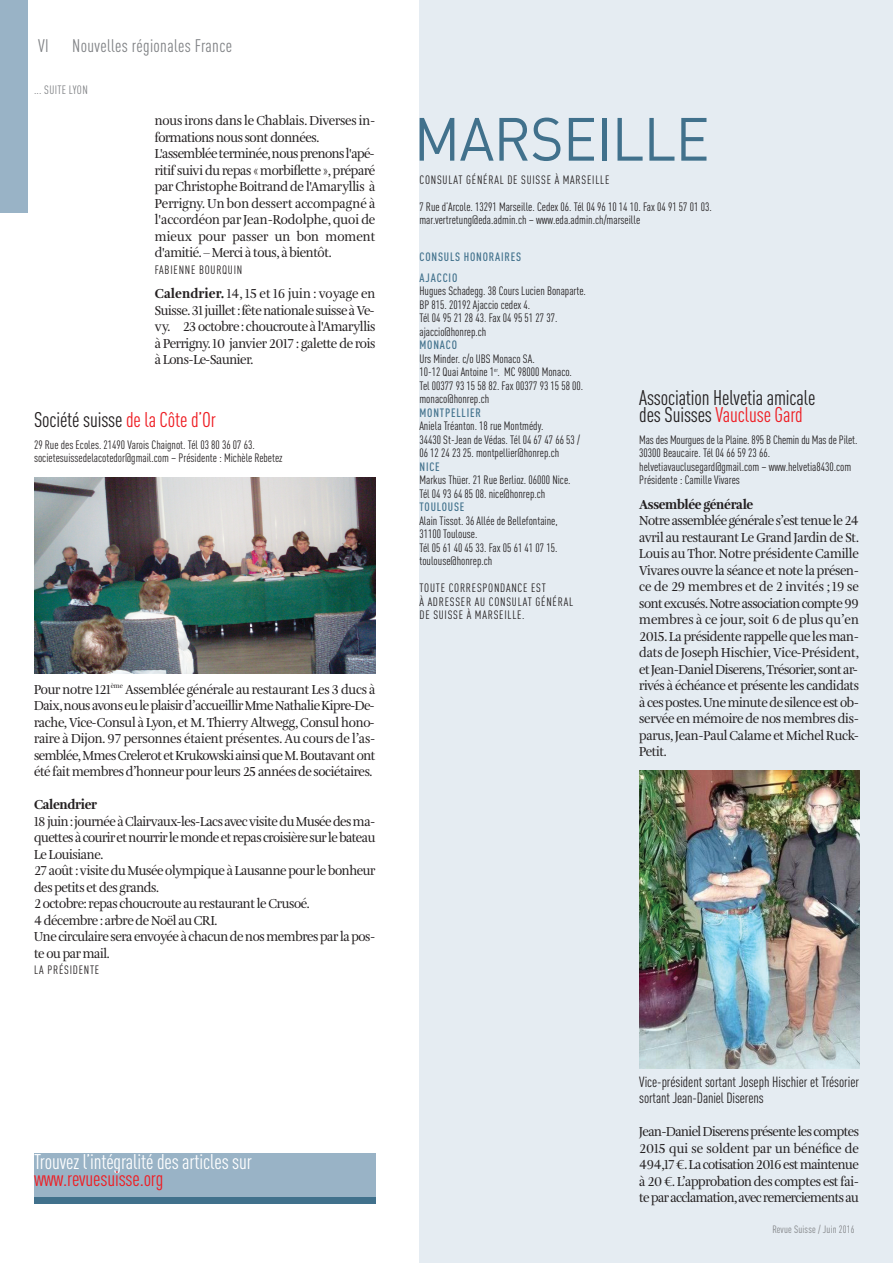
<style>
.page{position:relative;width:893px;height:1263px;background:#fff}
.page>*{position:absolute;margin:0;border:0;box-sizing:border-box;transform-origin:0 0}
.t1{font:60px "DINOT";letter-spacing:-.015em;color:#41718c;scale:.95 1}
.t2{font:condensed 21px/16.5px "DINOT";letter-spacing:-.005em;color:#231f20}
.t3{font:condensed 21px "DINOT";letter-spacing:-.005em;color:#fff}
.t4{font:condensed 21px "DINOT";letter-spacing:-.005em;color:#ee1d23}
.t5{font:condensed 18px "DINOT";letter-spacing:.02em;color:#808285}
.t6{font:condensed 14.7px/16.5px "DINOT";letter-spacing:-.005em;color:#231f20}
.t7{font:13.5px/16.5px "Amalia Pro";letter-spacing:-.03em;color:#231f20;text-align:justify;scale:.95 1}
.t8{font:900 13.5px "Amalia Pro";letter-spacing:-.03em;color:#231f20;scale:.95 1}
.t9{font:condensed 12px/13.5px "DINOT";color:#231f20}
.t10{font:condensed 12px/13.5px "DINOT";letter-spacing:.065em;color:#231f20}
.t11{font:500 condensed 12px/20.2px "DINOT";letter-spacing:.065em;color:#41718c}
.t12{font:condensed 12px "DINOT";letter-spacing:.03em;color:#808285}
.t13{font:condensed 10.5px "DINOT";letter-spacing:.02em;color:#808285}
.s1{font-weight:900}
.s2{color:#ee1d23}
</style>
<div class="page">
<div style="left:419px;top:0;width:474px;height:1263px;background:#e5ecf2"></div>
<div style="left:0;top:0;width:28px;height:213px;background:#99b3c6"></div>
<img style="left:34px;top:478px;width:341px;height:195px">
<div style="left:34px;top:1153px;width:341px;height:44px;background:#99b3c6"></div>
<div style="left:34px;top:1197px;width:341px;height:6px;background:#41718c"></div>
<img style="left:639px;top:771px;width:221px;height:297px">
<h3 class="t5" style="left:38px;top:39px;width:12px">VI</h3>
<h3 class="t5" style="left:72px;top:39px;width:161px">Nouvelles régionales France</h3>
<p class="t12" style="left:34px;top:86px;width:55px">... SUITE LYON</p>
<p class="t7" style="left:155px;top:113px;width:234px;text-align:left">nous irons dans le Chablais. Diverses in&shy;formations nous sont données.<br>L'assembléeterminée,nousprenons l'apé&shy;ritif suivi du repas « morbiflette », préparé par Christophe Boitrand de l'Amaryllis à Perrigny. Un bon dessert accompagné à l'accordéon par Jean-Rodolphe, quoi de mieux pour passer un bon moment d'amitié. – Merci à tous, à bientôt.</p>
<p class="t10" style="left:155px;top:264px;width:89px">FABIENNE BOURQUIN</p>
<p class="t7" style="left:155px;top:286px;width:234px"><span class="s1">Calendrier.</span> 14, 15 et 16 juin : voyage en Suisse.31juillet:fêtenationalesuisseàVe&shy;vy. 23 octobre : choucroute à l'Amaryllis à Perrigny. 10 janvier 2017 : galette de rois à Lons-Le-Saunier.</p>
<h2 class="t2" style="left:34px;top:414px;width:184px">Société suisse <span class="s2">de la Côte d’Or</span></h2>
<p class="t9" style="left:34px;top:439px;width:250px">29 Rue des Ecoles. 21490 Varois Chaignot. Tél 03 80 36 07 63. societesuissedelacotedor@gmail.com – Présidente : Michèle Rebetez</p>
<p class="t7" style="left:34px;top:681px;width:361px">Pour notre 121<sup>ème</sup> Assemblée générale au restaurant Les 3 ducs à Daix,nousavonseuleplaisird’accueillirMmeNathalieKipre-De&shy;rache, Vice-Consul à Lyon, et M. Thierry Altwegg, Consul hono&shy;raire à Dijon. 97 personnes étaient présentes. Au cours de l’as&shy;semblée,MmesCrelerotetKrukowskiainsiqueM.Boutavantont été fait membres d’honneur pour leurs 25 années de sociétaires.</p>
<p class="t8" style="left:34px;top:799px;width:68px">Calendrier</p>
<p class="t7" style="left:34px;top:813px;width:361px;text-align:left">18juin:journéeàClairvaux-les-LacsavecvisiteduMuséedesma&shy;quettesàcouriretnourrir lemondeet repascroisièresur lebateau Le Louisiane.<br>27 août : visite du Musée olympique à Lausanne pour le bonheur des petits et des grands.<br>2 octobre: repas choucroute au restaurant le Crusoé.<br>4 décembre : arbre de Noël au CRI.<br>Une circulaire sera envoyée à chacun de nos membres par la pos&shy;te ou par mail.</p>
<p class="t10" style="left:34px;top:964px;width:67px">LA PRÉSIDENTE</p>
<h2 class="t3" style="left:34px;top:1154px;width:219px">Trouvez l’intégralité des articles sur</h2>
<h2 class="t4" style="left:34px;top:1171px;width:131px">www.revuesuisse.org</h2>
<h1 class="t1" style="left:414px;top:118px;width:313px">MARSEILLE</h1>
<p class="t10" style="left:419px;top:174px;width:191px">CONSULAT GÉNÉRAL DE SUISSE À MARSEILLE</p>
<p class="t9" style="left:419px;top:201px;width:294px">7 Rue d’Arcole. 13291 Marseille. Cedex 06. Tél 04 96 10 14 10. Fax 04 91 57 01 03. mar.vertretung@eda.admin.ch – www.eda.admin.ch/marseille</p>
<p class="t11" style="left:419px;top:248px;width:103px">CONSULS HONORAIRES<br>AJACCIO</p>
<p class="t9" style="left:419px;top:285px;width:168px">Hugues Schadegg. 38 Cours Lucien Bonaparte.<br>BP 815. 20192 Ajaccio cedex 4.<br>Tél 04 95 21 28 43. Fax 04 95 51 27 37. ajaccio@honrep.ch</p>
<p class="t11" style="left:419px;top:336px;width:39px">MONACO</p>
<p class="t9" style="left:419px;top:353px;width:165px">Urs Minder. c/o UBS Monaco SA.<br>10-12 Quai Antoine 1<sup>er</sup>. MC 98000 Monaco.<br>Tel 00377 93 15 58 82. Fax 00377 93 15 58 00. monaco@honrep.ch</p>
<p class="t11" style="left:419px;top:403px;width:63px">MONTPELLIER</p>
<p class="t9" style="left:419px;top:420px;width:162px">Aniela Tréanton. 18 rue Montmédy.<br>34430 St-Jean de Védas. Tél 04 67 47 66 53 /<br>06 12 24 23 25. montpellier@honrep.ch</p>
<p class="t11" style="left:419px;top:457px;width:22px">NICE</p>
<p class="t9" style="left:419px;top:474px;width:153px">Markus Thüer. 21 Rue Berlioz. 06000 Nice.<br>Tél 04 93 64 85 08. nice@honrep.ch</p>
<p class="t11" style="left:419px;top:498px;width:46px">TOULOUSE</p>
<p class="t9" style="left:419px;top:515px;width:140px">Alain Tissot. 36 Allée de Bellefontaine,<br>31100 Toulouse.<br>Tél 05 61 40 45 33. Fax 05 61 41 07 15. toulouse@honrep.ch</p>
<p class="t10" style="left:419px;top:582px;width:155px">TOUTE CORRESPONDANCE EST<br>À ADRESSER AU CONSULAT GÉNÉRAL<br>DE SUISSE À MARSEILLE.</p>
<h2 class="t2" style="left:639px;top:392px;width:178px">Association Helvetia amicale des Suisses <span class="s2">Vaucluse Gard</span></h2>
<p class="t9" style="left:639px;top:434px;width:220px">Mas des Mourgues de la Plaine. 895 B Chemin du Mas de Pilet.<br>30300 Beaucaire. Tél 04 66 59 23 66. helvetiavauclusegard@gmail.com – www.helvetia8430.com Présidente : Camille Vivares</p>
<p class="t8" style="left:639px;top:499px;width:122px">Assemblée générale</p>
<p class="t7" style="left:639px;top:513px;width:233px">Notreassembléegénérales’esttenuele24 avril au restaurant Le Grand Jardin de St.<br>Louis au Thor. Notre présidente Camille Vivares ouvre la séance et note la présen&shy;ce de 29 membres et de 2 invités ; 19 se sontexcusés.Notreassociationcompte99 membres à ce jour, soit 6 de plus qu’en 2015. La présidente rappelle que les man&shy;dats de Joseph Hischier, Vice-Président, etJean-DanielDiserens,Trésorier, sontar&shy;rivés à échéance et présente les candidats àcespostes.Uneminutedesilenceestob&shy;servée en mémoire de nos membres dis&shy;parus, Jean-Paul Calame et Michel Ruck-Petit.</p>
<p class="t6" style="left:639px;top:1074px;width:221px">Vice-président sortant Joseph Hischier et Trésorier sortant Jean-Daniel Diserens</p>
<p class="t7" style="left:639px;top:1124px;width:233px">Jean-DanielDiserensprésentelescomptes 2015 qui se soldent par un bénéfice de 494,17€.Lacotisation2016estmaintenue à 20 €. L’approbation des comptes est fai&shy;teparacclamation,avecremerciementsau</p>
<p class="t13" style="left:772px;top:1225px;width:84px">Revue Suisse / Juin 2016</p>
</div>
